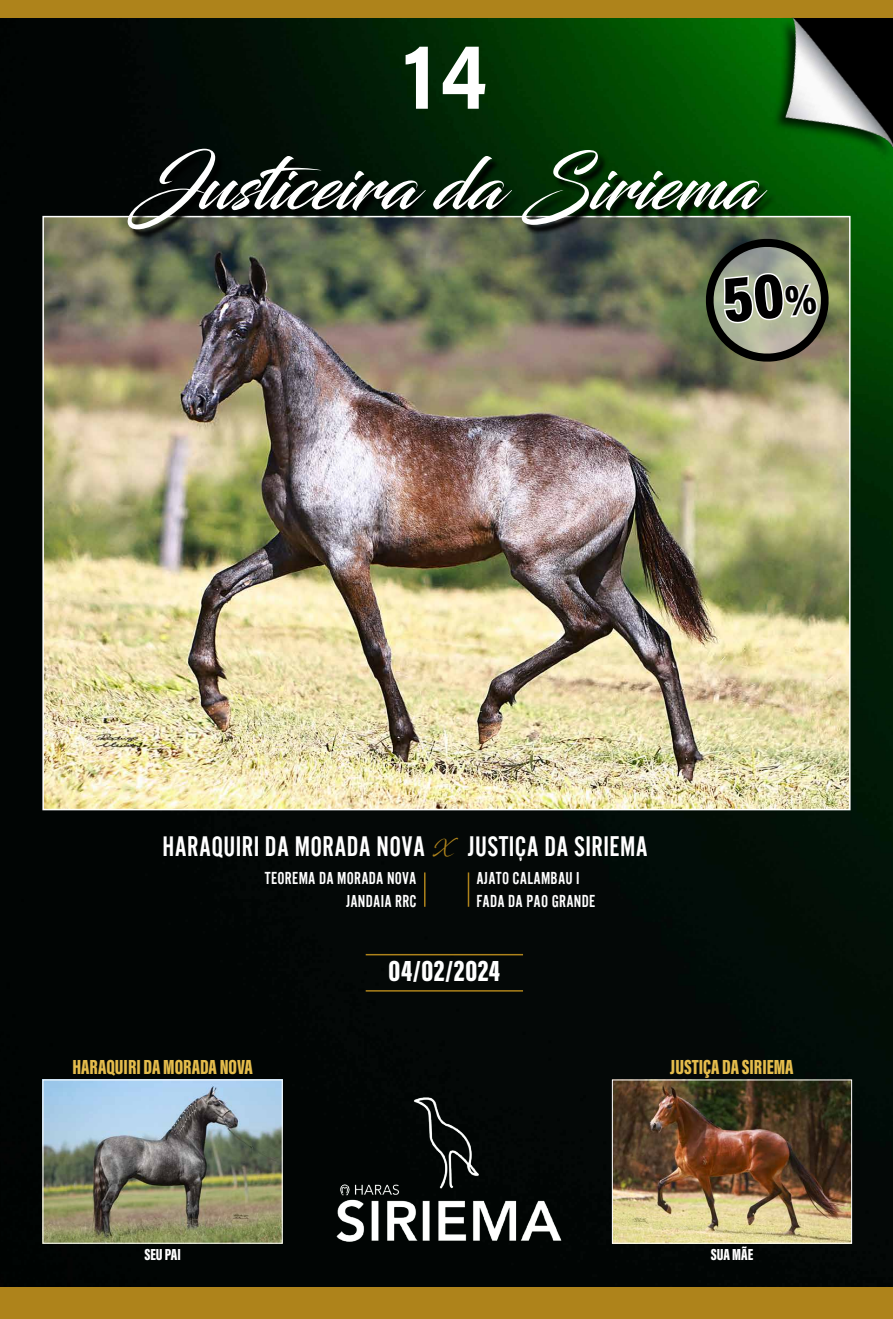
<style>
.page{position:relative;width:893px;height:1319px;background:#fff}
.page>*{position:absolute;margin:0;border:0;box-sizing:border-box;transform-origin:0 0}
.t1{font:90px "Acumin Variable Concept";color:#fff;scale:.89 1}
.t2{font:72px "Blacksword";color:#fff}
.t3{font:30px "Acumin Variable Concept";letter-spacing:.02em;color:#fff}
.t4{font:29.55px "Alternate Got No 2 D";letter-spacing:.015em;color:#fff}
.t5{font:21px "Acumin Variable Concept";color:#e4bc4c}
.t6{font:18px/23px "Alternate Got No 2 D";letter-spacing:.015em;color:#fff;text-align:right}
.t7{font:18px "Blacksword";color:#ae831b}
.t8{font:16.5px "Acumin Variable Concept";letter-spacing:-.005em;color:#fff}
</style>
<div class="page">
<img style="left:0;top:17px;width:893px;height:1269px">
<div style="left:0;top:1286px;width:893px;height:32px;background:#ae831b"></div>
<img style="left:614px;top:1081px;width:236px;height:160px">
<div style="left:612px;top:1079px;width:240px;height:164px;border:1px solid #fff"></div>
<img style="left:45px;top:1081px;width:236px;height:160px">
<div style="left:43px;top:1079px;width:240px;height:164px;border:1px solid #fff"></div>
<div style="left:0;top:0;width:893px;height:17px;background:#ae831b"></div>
<img style="left:45px;top:219px;width:802px;height:588px">
<svg style="left:128px;top:151px;width:648px;height:89px;background:#193018"></svg>
<hr style="left:424px;top:872px;width:1px;height:34px;background:#ae831b">
<hr style="left:468px;top:872px;width:1px;height:34px;background:#ae831b">
<hr style="left:366px;top:953px;width:157px;height:2px;background:#ae831b">
<hr style="left:366px;top:989px;width:157px;height:2px;background:#ae831b">
<img style="left:317px;top:1083px;width:270px;height:164px">
<div style="left:771px;top:17px;width:122px;height:146px;background:#000;opacity:.75"></div>
<img style="left:780px;top:17px;width:113px;height:134px">
<svg style="left:703px;top:236px;width:129px;height:128px;background:#7d826b"></svg>
<h1 class="t1" style="left:403px;top:16px;width:96px">14</h1>
<h2 class="t2" style="left:134px;top:142px;width:627px">Justiceira da Siriema</h2>
<h3 class="t4" style="left:163px;top:831px;width:264px">HARAQUIRI DA MORADA NOVA</h3>
<h3 class="t4" style="left:468px;top:831px;width:181px">JUSTIÇA DA SIRIEMA</h3>
<p class="t7" style="left:432px;top:835px;width:20px">X</p>
<p class="t6" style="left:265px;top:866px;width:153px">TEOREMA DA MORADA NOVA<br>JANDAIA RRC</p>
<p class="t6" style="left:476px;top:866px;width:121px;text-align:left">AJATO CALAMBAU I<br>FADA DA PAO GRANDE</p>
<h3 class="t3" style="left:388px;top:950px;width:113px">04/02/2024</h3>
<p class="t5" style="left:72px;top:1051px;width:182px">HARAQUIRI DA MORADA NOVA</p>
<p class="t5" style="left:670px;top:1051px;width:125px">JUSTIÇA DA SIRIEMA</p>
<p class="t8" style="left:144px;top:1242px;width:38px">SEU PAI</p>
<p class="t8" style="left:711px;top:1242px;width:44px">SUA MÃE</p>
</div>
